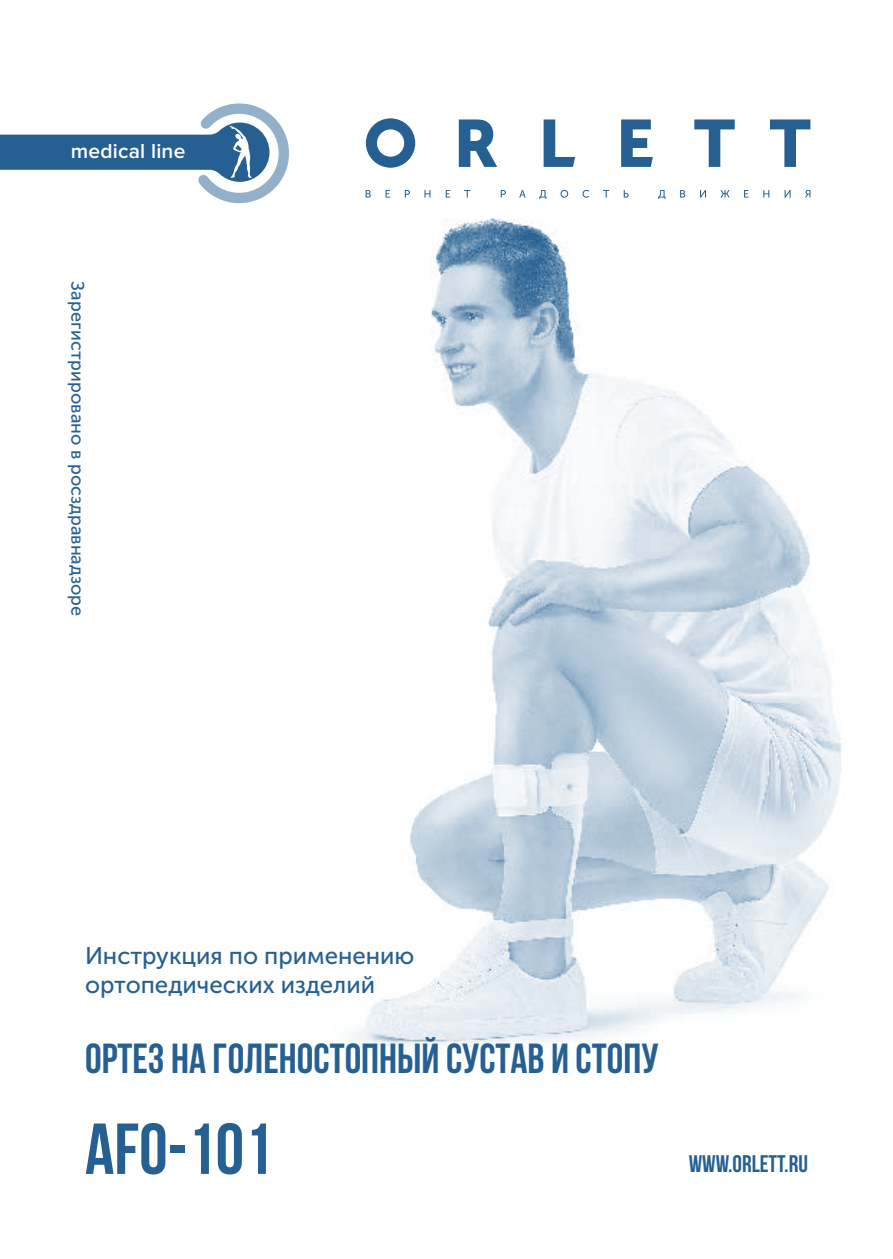
<style>
.page{position:relative;width:893px;height:1259px;background:#fff}
.page>*{position:absolute;margin:0;border:0;box-sizing:border-box;transform-origin:0 0}
.t1{font:700 72px "Bebas Neue";color:#266092}
.t2{font:700 42px "Bebas Neue";color:#266092}
.t3{font:24px/28.2px "Museo Sans Cyrl 500";color:#266092}
.t4{font:700 24px "Bebas Neue";color:#266092}
.t5{font:600 21px "Proxima Nova";letter-spacing:.01em;color:#fff}
.t6{font:18px "Museo Sans Cyrl 500";letter-spacing:.01em;color:#266092}
</style>
<div class="page">
<svg style="left:366px;top:190px;width:5px;height:8px"></svg>
<svg style="left:385px;top:190px;width:5px;height:8px"></svg>
<svg style="left:405px;top:190px;width:5px;height:8px"></svg>
<svg style="left:424px;top:190px;width:6px;height:8px"></svg>
<svg style="left:446px;top:190px;width:4px;height:8px"></svg>
<svg style="left:464px;top:190px;width:6px;height:8px"></svg>
<svg style="left:501px;top:190px;width:5px;height:8px"></svg>
<svg style="left:519px;top:190px;width:7px;height:8px"></svg>
<svg style="left:539px;top:190px;width:7px;height:9px"></svg>
<svg style="left:560px;top:190px;width:8px;height:8px"></svg>
<svg style="left:562px;top:191px;width:5px;height:6px"></svg>
<svg style="left:582px;top:190px;width:7px;height:8px"></svg>
<svg style="left:603px;top:190px;width:6px;height:8px"></svg>
<svg style="left:624px;top:190px;width:5px;height:8px"></svg>
<svg style="left:658px;top:190px;width:7px;height:9px"></svg>
<svg style="left:680px;top:190px;width:5px;height:8px"></svg>
<svg style="left:700px;top:190px;width:6px;height:8px"></svg>
<svg style="left:720px;top:190px;width:10px;height:8px"></svg>
<svg style="left:744px;top:190px;width:5px;height:8px"></svg>
<svg style="left:763px;top:190px;width:6px;height:8px"></svg>
<svg style="left:785px;top:190px;width:6px;height:8px"></svg>
<svg style="left:805px;top:190px;width:5px;height:8px"></svg>
<svg style="left:459px;top:119px;width:38px;height:48px"></svg>
<svg style="left:544px;top:119px;width:31px;height:48px"></svg>
<svg style="left:621px;top:119px;width:32px;height:48px"></svg>
<svg style="left:694px;top:119px;width:41px;height:48px"></svg>
<svg style="left:770px;top:119px;width:40px;height:48px"></svg>
<svg style="left:366px;top:118px;width:49px;height:50px"></svg>
<svg style="left:0;top:103px;width:289px;height:101px"></svg>
<img style="left:353px;top:218px;width:489px;height:831px">
<p class="t5" style="left:71px;top:139px;width:116px">medical line</p>
<p class="t6" style="left:88px;top:281px;width:336px;rotate:90deg">Зарегистрировано в росздравнадзоре</p>
<p class="t3" style="left:85px;top:942px;width:331px">Инструкция по применению ортопедических изделий</p>
<h2 class="t2" style="left:85px;top:1035px;width:575px">ОРТЕЗ НА ГОЛЕНОСТОПНЫЙ СУСТАВ И СТОПУ</h2>
<h1 class="t1" style="left:85px;top:1109px;width:189px">AFO-101</h1>
<p class="t4" style="left:689px;top:1150px;width:121px">WWW.ORLETT.RU</p>
</div>
